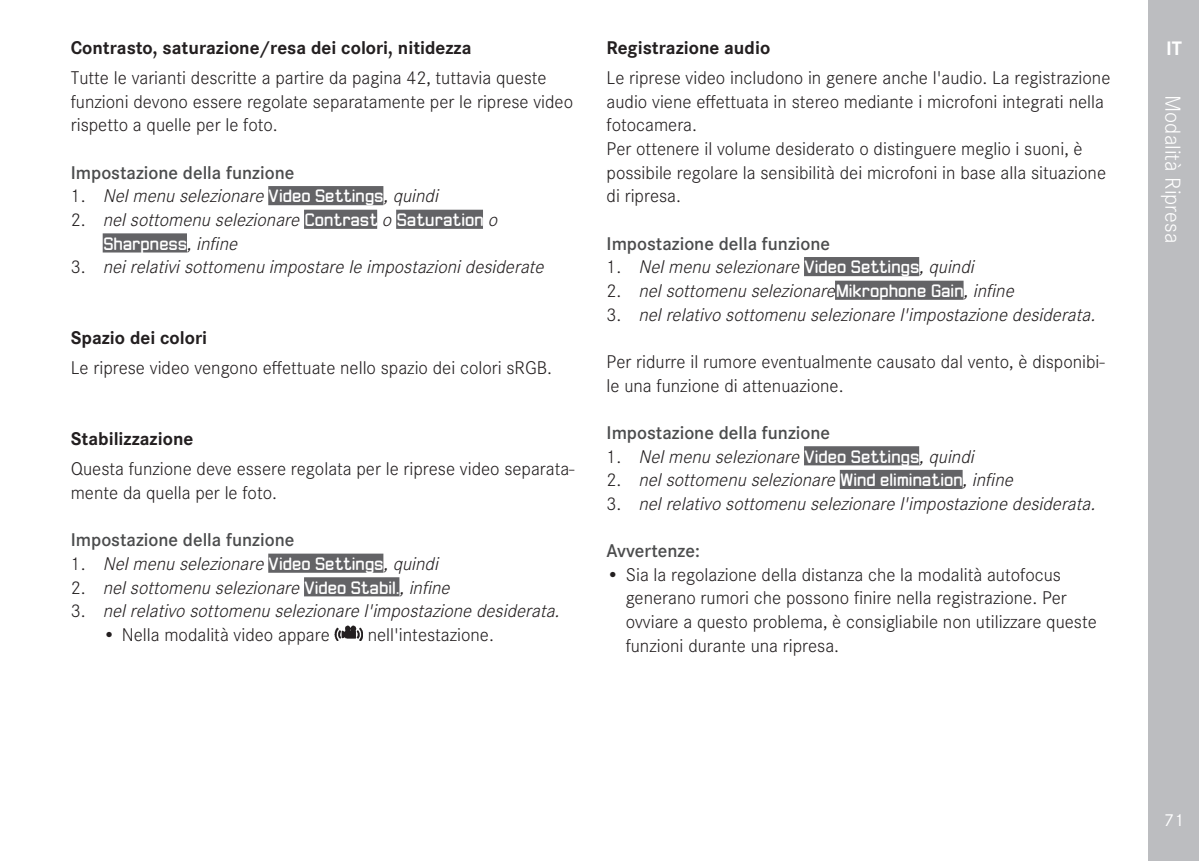
<style>
.page{position:relative;width:1199px;height:861px;background:#fff}
.page>*{position:absolute;margin:0;border:0;box-sizing:border-box;transform-origin:0 0}
.t1{font:300 22.5px "Corporate S";color:#fff}
.t2{font:700 20.25px "Corporate S";color:#fff}
.t3{font:300 19.12px/23.6px "Corporate S";color:#231f20}
.t4{font:italic 300 19.12px/23.6px "Corporate S";color:#231f20}
.t5{font:700 19.12px "Corporate S";color:#231f20}
.t6{font:600 19.12px "Corporate S";color:#4b4c4d}
.t7{font:18px "Corporate S";color:#fff}
.t8{font:15.75px "LG1050";letter-spacing:.03em;color:#fff}
.s1{font-weight:600;font-style:normal;color:#4b4c4d}
.s2{font-style:normal}
.s3{font-family:"LG1050";font-weight:400;font-style:normal;font-size:15.75px;color:#fff}
.s4{font-family:"Corporate S";font-weight:300;font-style:italic;font-size:19.12px;color:#231f20}
</style>
<div class="page">
<div style="left:1148px;top:0;width:51px;height:860px;background:#bcbdc0"></div>
<div style="left:268px;top:186px;width:115px;height:19px;background:#636366"></div>
<div style="left:304px;top:209px;width:73px;height:20px;background:#636366"></div>
<div style="left:396px;top:209px;width:87px;height:20px;background:#636366"></div>
<div style="left:103px;top:233px;width:84px;height:19px;background:#636366"></div>
<div style="left:268px;top:553px;width:115px;height:19px;background:#636366"></div>
<div style="left:304px;top:577px;width:95px;height:19px;background:#636366"></div>
<img style="left:335px;top:625px;width:28px;height:15px">
<div style="left:804px;top:257px;width:115px;height:19px;background:#636366"></div>
<div style="left:835px;top:280px;width:129px;height:19px;background:#636366"></div>
<div style="left:804px;top:446px;width:115px;height:19px;background:#636366"></div>
<div style="left:840px;top:469px;width:123px;height:19px;background:#636366"></div>
<p class="t5" style="left:71px;top:33px;width:402px">Contrasto, saturazione/resa dei colori, nitidezza</p>
<p class="t3" style="left:71px;top:65px;width:504px">Tutte le varianti descritte a partire da pagina 42, tuttavia queste funzioni devono essere regolate separatamente per le riprese video rispetto a quelle per le foto.</p>
<p class="t4" style="left:71px;top:159px;width:433px"><span class="s1">Impostazione della funzione<br></span><span class="s2">1 .</span> Nelmenuselezionare<span class="s3">V i d e o S e tt i n g s</span> ,quindi<br><span class="s2">2 .</span> nelsottomenuselezionare<span class="s3">C o n t r a s t</span> o<span class="s3">S a t u r a t i o n</span> o</p>
<p class="t8" style="left:103px;top:232px;width:141px">Sharpness<span class="s4">,infine</span></p>
<p class="t4" style="left:71px;top:254px;width:480px"><span class="s2">3 .</span> neirelativisottomenuimpostareleimpostazionidesiderate</p>
<p class="t5" style="left:71px;top:323px;width:138px">Spazio dei colori</p>
<p class="t3" style="left:71px;top:355px;width:483px">Le riprese video vengono effettuate nello spazio dei colori sRGB.</p>
<p class="t5" style="left:71px;top:423px;width:124px">Stabilizzazione</p>
<p class="t3" style="left:71px;top:456px;width:505px">Questa funzione deve essere regolata per le riprese video separata&shy;mente da quella per le foto.</p>
<p class="t4" style="left:71px;top:526px;width:495px"><span class="s1">Impostazione della funzione<br></span><span class="s2">1 .</span> Nelmenuselezionare<span class="s3">V i d e o S e tt i n g s</span> ,quindi<br><span class="s2">2 .</span> nelsottomenuselezionare<span class="s3">V i d e o S t a b i l .</span> ,infine<br><span class="s2">3 .</span> nelrelativosottomenuselezionarel'impostazionedesiderata.</p>
<p class="t3" style="left:103px;top:621px;width:229px">• Nella modalità video appare</p>
<p class="t3" style="left:368px;top:621px;width:128px">nell'intestazione.</p>
<p class="t5" style="left:607px;top:33px;width:165px">Registrazione audio</p>
<p class="t3" style="left:607px;top:65px;width:505px">Le riprese video includono in genere anche l'audio. La registrazione audio viene effettuata in stereo mediante i microfoni integrati nella fotocamera.<br>Per ottenere il volume desiderato o distinguere meglio i suoni, è possibile regolare la sensibilità dei microfoni in base alla situazione di ripresa.</p>
<p class="t4" style="left:607px;top:230px;width:495px"><span class="s1">Impostazione della funzione<br></span><span class="s2">1 .</span> Nelmenuselezionare<span class="s3">V i d e o S e tt i n g s</span> ,quindi<br><span class="s2">2 .</span> nelsottomenuselezionare<span class="s3">M i k r o p h o n e G a i n</span> ,infine<br><span class="s2">3 .</span> nelrelativosottomenuselezionarel'impostazionedesiderata.</p>
<p class="t3" style="left:607px;top:348px;width:500px">Per ridurre il rumore eventualmente causato dal vento, è disponibi&shy;le una funzione di attenuazione.</p>
<p class="t4" style="left:607px;top:419px;width:495px"><span class="s1">Impostazione della funzione<br></span><span class="s2">1 .</span> Nelmenuselezionare<span class="s3">V i d e o S e tt i n g s</span> ,quindi<br><span class="s2">2 .</span> nelsottomenuselezionare<span class="s3">W i n d e l i m i n a t i o n</span> ,infine<br><span class="s2">3 .</span> nelrelativosottomenuselezionarel'impostazionedesiderata.</p>
<p class="t6" style="left:607px;top:536px;width:95px">Avvertenze:</p>
<p class="t3" style="left:626px;top:561px;width:473px;text-indent:-19px">• Sia la regolazione della distanza che la modalità autofocus generano rumori che possono finire nella registrazione. Per ovviare a questo problema, è consigliabile non utilizzare queste funzioni durante una ripresa.</p>
<p class="t2" style="left:1166px;top:32px;width:18px">IT</p>
<p class="t1" style="left:1189px;top:95px;width:149px;rotate:90deg">Modalità Ripresa</p>
<p class="t7" style="left:1164px;top:806px;width:21px">71</p>
</div>
